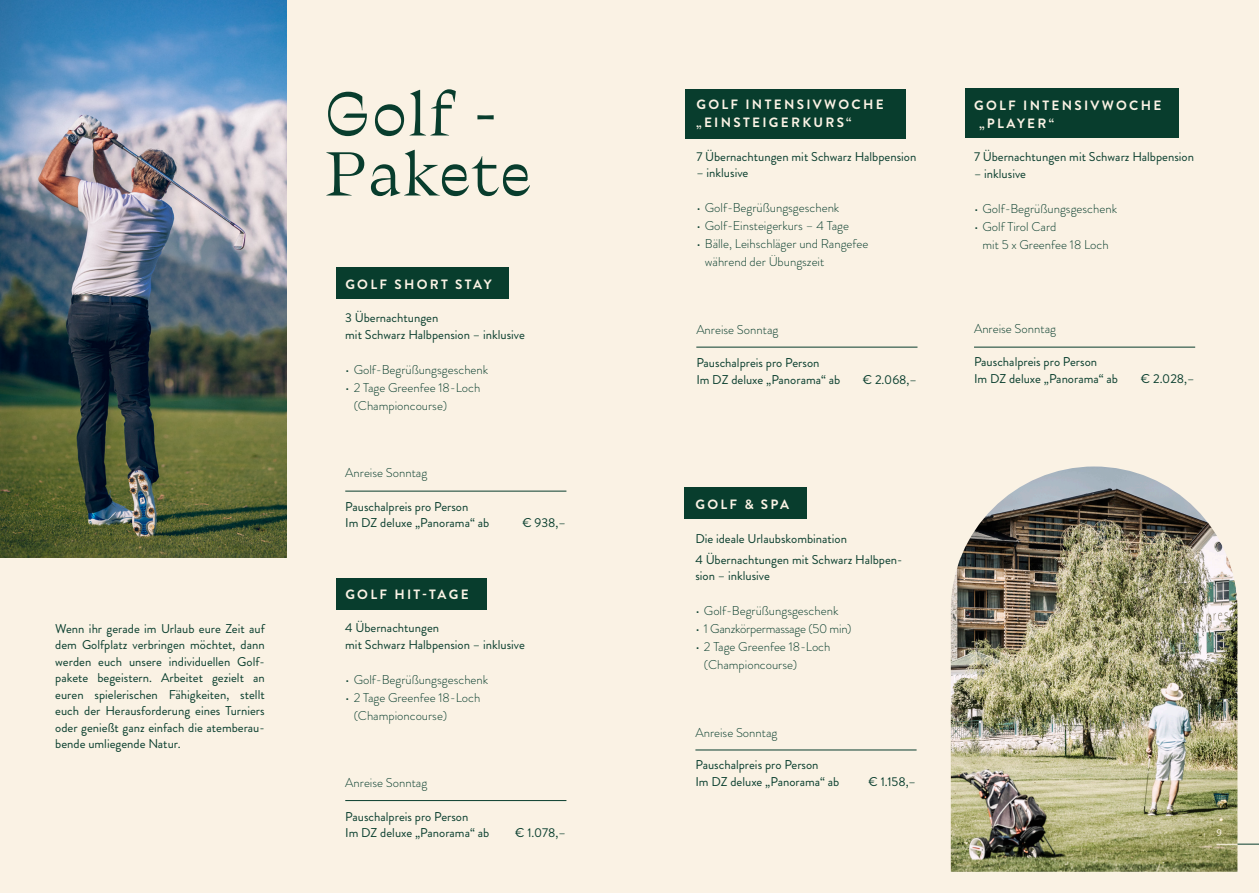
<style>
.page{position:relative;width:1259px;height:893px;background:#faf2e4}
.page>*{position:absolute;margin:0;border:0;box-sizing:border-box;transform-origin:0 0}
.t1{font:60px/60px "Traulha Regulara";letter-spacing:-.005em;color:#083d2d}
.t2{font:700 13.5px/18px "Brandon Grotesque";letter-spacing:.17em;color:#faf2e4}
.t3{font:12.75px/16.5px "Brandon Grotesque";color:#083d2d}
.t4{font:300 12.75px/18px "Brandon Grotesque";color:#083d2d}
.t5{font:300 12.75px "Brandon Grotesque";letter-spacing:-.02em;color:#083d2d}
.t6{font:10.5px "Myriad Pro";color:#faf2e4}
</style>
<div class="page">
<hr style="left:1216px;top:844px;width:43px;height:1px;background:#083d2d">
<div style="left:685px;top:89px;width:220px;height:50px;background:#083d2d"></div>
<div style="left:965px;top:88px;width:214px;height:50px;background:#083d2d"></div>
<div style="left:336px;top:578px;width:151px;height:32px;background:#083d2d"></div>
<div style="left:336px;top:267px;width:172px;height:32px;background:#083d2d"></div>
<div style="left:685px;top:488px;width:122px;height:31px;background:#083d2d"></div>
<hr style="left:345px;top:491px;width:221px;height:1px;background:#083d2d">
<hr style="left:345px;top:800px;width:221px;height:1px;background:#083d2d">
<img style="left:0;top:0;width:286px;height:557px">
<hr style="left:696px;top:347px;width:221px;height:1px;background:#083d2d">
<hr style="left:974px;top:347px;width:221px;height:1px;background:#083d2d">
<hr style="left:695px;top:750px;width:221px;height:1px;background:#083d2d">
<img style="left:951px;top:466px;width:286px;height:406px">
<svg style="left:1216px;top:844px;width:21px;height:1px"></svg>
<p class="t3" style="left:55px;top:620px;width:211px;text-align:justify">Wenn ihr gerade im Urlaub eure Zeit auf dem Golfplatz verbringen möchtet, dann werden euch unsere individuellen Golf&shy;pakete begeistern. Arbeitet gezielt an euren spielerischen Fähigkeiten, stellt euch der Herausforderung eines Turniers oder genießt ganz einfach die atemberau&shy;bende umliegende Natur.</p>
<h1 class="t1" style="left:325px;top:85px;width:208px">Golf -<br>Pakete</h1>
<p class="t2" style="left:345px;top:275px;width:148px">GOLF SHORT STAY</p>
<p class="t3" style="left:345px;top:310px;width:181px">3 Übernachtungen<br>mit Schwarz Halbpension – inklusive</p>
<p class="t4" style="left:345px;top:360px;width:145px">• Golf-Begrüßungsgeschenk</p>
<p class="t4" style="left:354px;top:378px;width:128px;text-indent:-9px">• 2 Tage Greenfee 18-Loch (Championcourse)</p>
<p class="t4" style="left:345px;top:464px;width:83px">Anreise Sonntag</p>
<p class="t3" style="left:345px;top:498px;width:145px">Pauschalpreis pro Person<br>Im DZ deluxe „Panorama“ ab</p>
<p class="t3" style="left:522px;top:515px;width:45px">€ 938,–</p>
<p class="t2" style="left:345px;top:585px;width:125px">GOLF HIT-TAGE</p>
<p class="t3" style="left:345px;top:620px;width:181px">4 Übernachtungen<br>mit Schwarz Halbpension – inklusive</p>
<p class="t4" style="left:345px;top:670px;width:145px">• Golf-Begrüßungsgeschenk</p>
<p class="t4" style="left:354px;top:688px;width:128px;text-indent:-9px">• 2 Tage Greenfee 18-Loch (Championcourse)</p>
<p class="t4" style="left:345px;top:774px;width:83px">Anreise Sonntag</p>
<p class="t3" style="left:345px;top:808px;width:145px">Pauschalpreis pro Person<br>Im DZ deluxe „Panorama“ ab</p>
<p class="t3" style="left:515px;top:825px;width:52px">€ 1.078,–</p>
<p class="t2" style="left:696px;top:96px;width:189px">GOLF INTENSIVWOCHE „EINSTEIGERKURS“</p>
<p class="t3" style="left:696px;top:148px;width:222px">7 Übernachtungen mit Schwarz Halbpension</p>
<p class="t3" style="left:696px;top:165px;width:54px">– inklusive</p>
<p class="t4" style="left:696px;top:199px;width:145px">• Golf-Begrüßungsgeschenk</p>
<p class="t4" style="left:696px;top:217px;width:154px">• Golf-Einsteigerkurs – 4 Tage</p>
<p class="t4" style="left:705px;top:235px;width:165px;text-indent:-9px">• Bälle, Leihschläger und Rangefee während der Übungszeit</p>
<p class="t4" style="left:696px;top:321px;width:83px">Anreise Sonntag</p>
<p class="t3" style="left:696px;top:355px;width:145px">Pauschalpreis pro Person<br>Im DZ deluxe „Panorama“ ab</p>
<p class="t3" style="left:863px;top:371px;width:56px">€ 2.068,–</p>
<p class="t2" style="left:695px;top:496px;width:95px">GOLF &amp; SPA</p>
<p class="t3" style="left:695px;top:528px;width:209px;line-height:20.7px">Die ideale Urlaubskombination<br>4 Übernachtungen mit Schwarz Halbpen-</p>
<p class="t3" style="left:695px;top:568px;width:76px">sion – inklusive</p>
<p class="t4" style="left:695px;top:602px;width:145px">• Golf-Begrüßungsgeschenk</p>
<p class="t5" style="left:695px;top:620px;width:158px">• 1 Ganzkörpermassage (50 min)</p>
<p class="t4" style="left:704px;top:638px;width:128px;text-indent:-9px">• 2 Tage Greenfee 18-Loch (Championcourse)</p>
<p class="t4" style="left:695px;top:723px;width:83px">Anreise Sonntag</p>
<p class="t3" style="left:695px;top:757px;width:145px">Pauschalpreis pro Person<br>Im DZ deluxe „Panorama“ ab</p>
<p class="t3" style="left:868px;top:773px;width:49px">€ 1.158,–</p>
<p class="t2" style="left:979px;top:96px;width:184px;text-indent:-5px">GOLF INTENSIVWOCHE „PLAYER“</p>
<p class="t3" style="left:974px;top:149px;width:222px">7 Übernachtungen mit Schwarz Halbpension</p>
<p class="t3" style="left:974px;top:165px;width:54px">– inklusive</p>
<p class="t4" style="left:974px;top:200px;width:145px">• Golf-Begrüßungsgeschenk</p>
<p class="t4" style="left:982px;top:218px;width:128px;text-indent:-9px">• Golf Tirol Card<br>mit 5 x Greenfee 18 Loch</p>
<p class="t4" style="left:974px;top:320px;width:83px">Anreise Sonntag</p>
<p class="t3" style="left:974px;top:354px;width:145px">Pauschalpreis pro Person<br>Im DZ deluxe „Panorama“ ab</p>
<p class="t3" style="left:1141px;top:370px;width:55px">€ 2.028,–</p>
<p class="t6" style="left:1216px;top:826px;width:7px">9</p>
</div>
